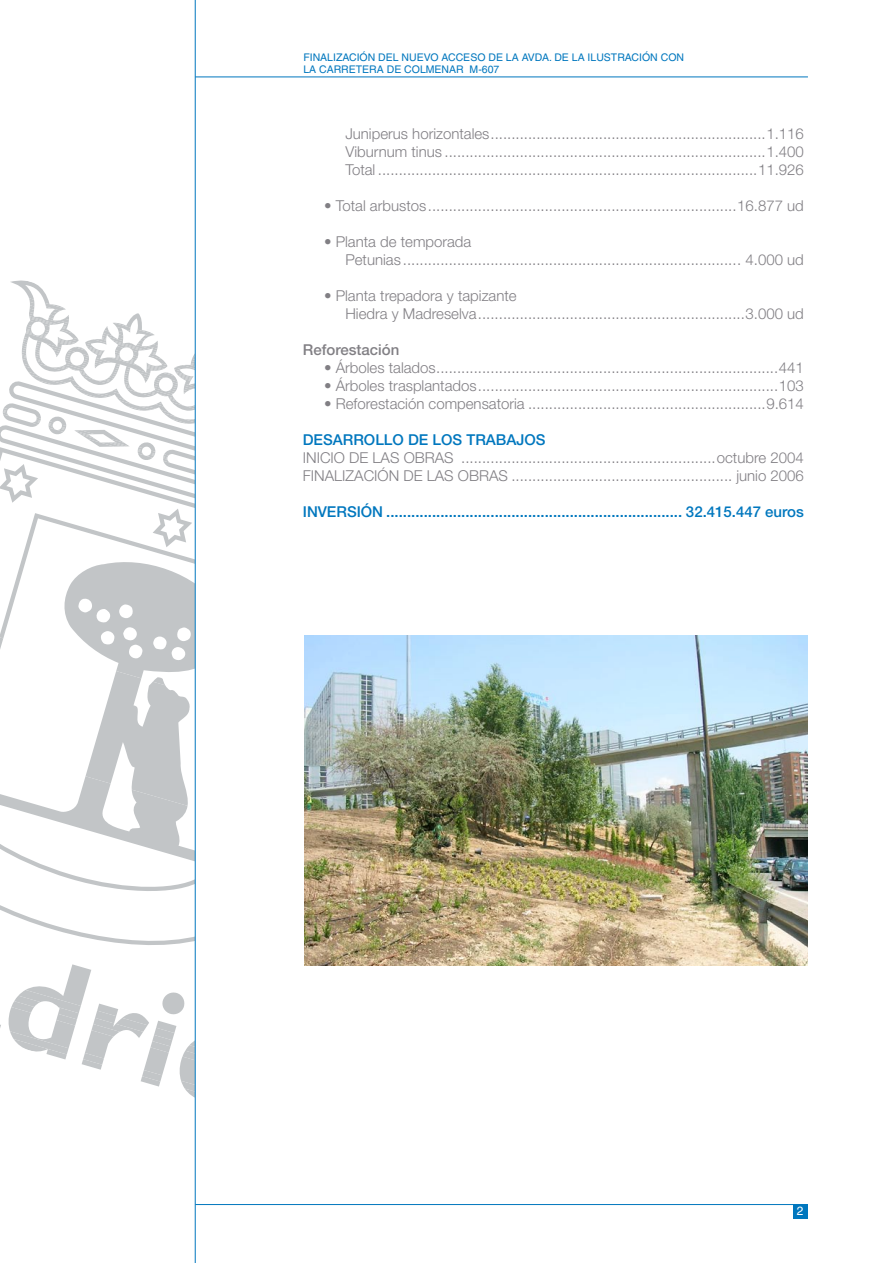
<style>
.page{position:relative;width:893px;height:1263px;background:#fff}
.page>*{position:absolute;margin:0;border:0;box-sizing:border-box;transform-origin:0 0}
.t1{font:300 15px/18px "Helvetica Neue";color:#817f84}
.t2{font:500 15px "Helvetica Neue";color:#0077be}
.t3{font:500 15px "Helvetica Neue";color:#817f84}
.t4{font:10.5px/12.6px "Helvetica";color:#0077be}
</style>
<div class="page">
<svg style="left:0;top:956px;width:195px;height:153px"></svg>
<svg style="left:0;top:548px;width:195px;height:408px"></svg>
<svg style="left:101px;top:631px;width:13px;height:14px"></svg>
<svg style="left:123px;top:627px;width:19px;height:31px"></svg>
<svg style="left:153px;top:627px;width:42px;height:33px"></svg>
<svg style="left:78px;top:598px;width:32px;height:25px"></svg>
<svg style="left:119px;top:604px;width:14px;height:15px"></svg>
<svg style="left:0;top:387px;width:195px;height:160px"></svg>
<svg style="left:10px;top:277px;width:185px;height:133px"></svg>
<div style="left:793px;top:1204px;width:15px;height:14px;background:#0077be"></div>
<hr style="left:195px;top:77px;width:613px;height:1px;background:#0077be">
<hr style="left:195px;top:1204px;width:613px;height:1px;background:#0077be">
<hr style="left:195px;top:0;width:1px;height:1263px;background:#0077be">
<img style="left:304px;top:635px;width:503px;height:330px">
<p class="t4" style="left:303px;top:51px;width:382px">FINALIZACIÓN DEL NUEVO ACCESO DE LA AVDA. DE LA ILUSTRACIÓN CON<br>LA CARRETERA DE COLMENAR M-607</p>
<p class="t1" style="left:345px;top:124px;width:460px;text-align:justify">Juniperus horizontales..................................................................1.116<br>Viburnum tinus .............................................................................1.400<br>Total ...........................................................................................11.926</p>
<p class="t1" style="left:324px;top:196px;width:481px">• Total arbustos..........................................................................16.877 ud</p>
<p class="t1" style="left:345px;top:232px;width:460px;text-indent:-21px">• Planta de temporada<br>Petunias ................................................................................. 4.000 ud</p>
<p class="t1" style="left:345px;top:286px;width:460px;text-indent:-21px">• Planta trepadora y tapizante<br>Hiedra y Madreselva................................................................3.000 ud</p>
<p class="t3" style="left:303px;top:341px;width:98px">Reforestación</p>
<p class="t1" style="left:324px;top:358px;width:481px">• Árboles talados..................................................................................441</p>
<p class="t1" style="left:324px;top:376px;width:481px">• Árboles trasplantados........................................................................103</p>
<p class="t1" style="left:324px;top:394px;width:481px">• Reforestación compensatoria .........................................................9.614</p>
<p class="t2" style="left:303px;top:431px;width:244px">DESARROLLO DE LOS TRABAJOS</p>
<p class="t1" style="left:303px;top:448px;width:503px">INICIO DE LAS OBRAS .............................................................octubre 2004<br>FINALIZACIÓN DE LAS OBRAS ..................................................... junio 2006</p>
<p class="t2" style="left:303px;top:503px;width:502px">INVERSIÓN ....................................................................... 32.415.447 euros</p>
</div>
